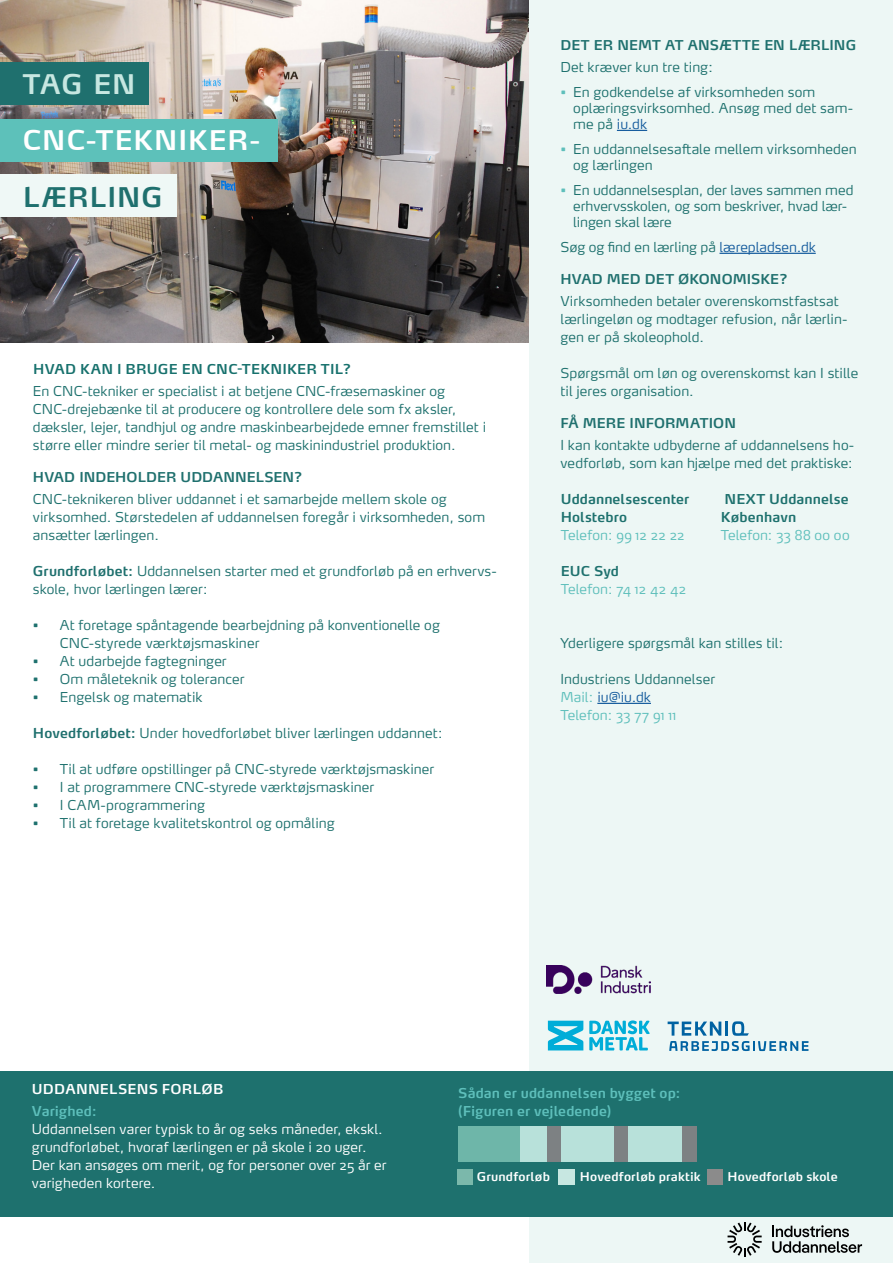
<style>
.page{position:relative;width:893px;height:1263px;background:#fff}
.page>*{position:absolute;margin:0;border:0;box-sizing:border-box;transform-origin:0 0}
.OVERSKRIFT{font:600 27px "Max";letter-spacing:.04em;color:#fff}
.OVERSKRIFT-2{font:600 27px "Max";letter-spacing:.04em;color:#1f706e}
.OVERSKRIFT-3{font:600 27px "Max";color:#c7e7e1}
.BRØDTEKST{font:300 13.5px/18px "Max OT";letter-spacing:.005em;color:#1e716e}
.Under_Mellemrubrik{font:300 13.5px/18px "Max OT";letter-spacing:.005em;color:#fff}
.MELLEMRUBRIK{font:600 13.5px "Max";letter-spacing:.005em;color:#1f706e}
.BRØDTEKST-2{font:300 13.5px "Max OT";letter-spacing:.01em;color:#5ebfbb}
.BRØDTEKST-3{font:600 13.5px/18px "Max OT";letter-spacing:.005em;color:#1e716e}
.Under_Mellemrubrik-2{font:600 13.5px "Max OT";letter-spacing:.005em;color:#5ebfbb}
.MELLEMRUBRIK-2{font:600 13.5px "Max OT";letter-spacing:.02em;color:#17716d}
.MELLEMRUBRIK-3{font:600 13.5px "Max OT";letter-spacing:.015em;color:#fff}
.t1{font:600 12px "Max OT";letter-spacing:.015em;color:#fff}
.s1{font-weight:600;color:#1f706e}
.s2{color:#5ebfbb}
.s3{color:#175d9e}
.s4{font-weight:600;color:#5ebfbb}
</style>
<div class="page">
<div style="left:529px;top:0;width:364px;height:1263px;background:#edf7f5"></div>
<div style="left:0;top:1071px;width:893px;height:146px;background:#1e716e"></div>
<img style="left:0;top:0;width:529px;height:342px">
<hr style="left:617px;top:130px;width:30px;height:1px;background:#175d9e">
<hr style="left:719px;top:253px;width:97px;height:1px;background:#175d9e">
<div style="left:0;top:63px;width:149px;height:42px;background:#1f706e"></div>
<div style="left:0;top:175px;width:176px;height:42px;background:#eff8f6"></div>
<div style="left:0;top:119px;width:277px;height:43px;background:#5dc1ba"></div>
<div style="left:558px;top:1169px;width:17px;height:15px;background:#c7e7e1"></div>
<div style="left:707px;top:1169px;width:16px;height:16px;background:#8b8b8b"></div>
<div style="left:457px;top:1170px;width:16px;height:15px;background:#7bb8ab"></div>
<hr style="left:597px;top:703px;width:54px;height:1px;background:#175d9e">
<div style="left:519px;top:1126px;width:28px;height:35px;background:#b8e1da"></div>
<div style="left:547px;top:1126px;width:14px;height:35px;background:#7d8183"></div>
<div style="left:561px;top:1126px;width:54px;height:35px;background:#b8e1da"></div>
<div style="left:615px;top:1126px;width:14px;height:35px;background:#7d8183"></div>
<div style="left:458px;top:1126px;width:61px;height:35px;background:#6eb6a9"></div>
<div style="left:629px;top:1126px;width:53px;height:35px;background:#b8e1da"></div>
<div style="left:682px;top:1126px;width:14px;height:35px;background:#7d8183"></div>
<svg style="left:589px;top:1020px;width:61px;height:30px"></svg>
<svg style="left:548px;top:1021px;width:35px;height:29px"></svg>
<svg style="left:668px;top:1021px;width:140px;height:30px"></svg>
<svg style="left:772px;top:1225px;width:90px;height:28px"></svg>
<svg style="left:727px;top:1222px;width:35px;height:34px"></svg>
<img style="left:547px;top:965px;width:104px;height:29px">
<p class="OVERSKRIFT-3" style="left:23px;top:68px;width:114px">TAG EN</p>
<p class="OVERSKRIFT" style="left:23px;top:123px;width:239px">CNC-TEKNIKER-</p>
<p class="OVERSKRIFT-2" style="left:23px;top:180px;width:141px">LÆRLING</p>
<p class="MELLEMRUBRIK-2" style="left:33px;top:360px;width:320px">HVAD KAN I BRUGE EN CNC-TEKNIKER TIL?</p>
<p class="BRØDTEKST" style="left:33px;top:382px;width:455px">En CNC-tekniker er specialist i at betjene CNC-fræsemaskiner og CNC-drejebænke til at producere og kontrollere dele som fx aksler, dæksler, lejer, tandhjul og andre maskinbearbejdede emner fremstillet i større eller mindre serier til metal- og maskinindustriel produktion.</p>
<p class="MELLEMRUBRIK" style="left:33px;top:468px;width:271px">HVAD INDEHOLDER UDDANNELSEN?</p>
<p class="BRØDTEKST" style="left:33px;top:490px;width:454px">CNC-teknikeren bliver uddannet i et samarbejde mellem skole og virksomhed. Størstedelen af uddannelsen foregår i virksomheden, som ansætter lærlingen.</p>
<p class="BRØDTEKST" style="left:33px;top:562px;width:465px"><span class="s1">Grundforløbet:</span> Uddannelsen starter med et grundforløb på en erhvervs&shy;skole, hvor lærlingen lærer:</p>
<p class="BRØDTEKST" style="left:60px;top:616px;width:381px;text-indent:-27px">• At foretage spåntagende bearbejdning på konventionelle og<br>CNC-styrede værktøjsmaskiner</p>
<p class="BRØDTEKST" style="left:33px;top:652px;width:195px">• At udarbejde fagtegninger</p>
<p class="BRØDTEKST" style="left:33px;top:670px;width:213px">• Om måleteknik og tolerancer</p>
<p class="BRØDTEKST" style="left:33px;top:688px;width:171px">• Engelsk og matematik</p>
<p class="BRØDTEKST" style="left:33px;top:724px;width:411px"><span class="s1">Hovedforløbet:</span> Under hovedforløbet bliver lærlingen uddannet:</p>
<p class="BRØDTEKST" style="left:33px;top:760px;width:403px">• Til at udføre opstillinger på CNC-styrede værktøjsmaskiner</p>
<p class="BRØDTEKST" style="left:33px;top:778px;width:343px">• I at programmere CNC-styrede værktøjsmaskiner</p>
<p class="BRØDTEKST" style="left:33px;top:796px;width:173px">• I CAM-programmering</p>
<p class="BRØDTEKST" style="left:33px;top:814px;width:303px">• Til at foretage kvalitetskontrol og opmåling</p>
<p class="MELLEMRUBRIK" style="left:560px;top:36px;width:297px">DET ER NEMT AT ANSÆTTE EN LÆRLING</p>
<p class="BRØDTEKST" style="left:560px;top:58px;width:154px">Det kræver kun tre ting:</p>
<p class="BRØDTEKST" style="left:573px;top:84px;width:281px;line-height:16.2px;text-indent:-13px"><span class="s2">•</span> En godkendelse af virksomheden som oplæringsvirksomhed. Ansøg med det sam&shy;me på <span class="s3">iu.dk</span></p>
<p class="BRØDTEKST" style="left:573px;top:141px;width:285px;line-height:16.2px;text-indent:-13px"><span class="s2">•</span> En uddannelsesaftale mellem virksomheden og lærlingen</p>
<p class="BRØDTEKST" style="left:573px;top:182px;width:282px;line-height:16.2px;text-indent:-13px"><span class="s2">•</span> En uddannelsesplan, der laves sammen med erhvervsskolen, og som beskriver, hvad lær&shy;lingen skal lære</p>
<p class="BRØDTEKST" style="left:560px;top:238px;width:257px">Søg og find en lærling på <span class="s3">lærepladsen.dk</span></p>
<p class="MELLEMRUBRIK" style="left:560px;top:270px;width:229px">HVAD MED DET ØKONOMISKE?</p>
<p class="BRØDTEKST" style="left:560px;top:292px;width:289px">Virksomheden betaler overenskomstfastsat lærlingeløn og modtager refusion, når lærlin&shy;gen er på skoleophold.</p>
<p class="BRØDTEKST" style="left:560px;top:364px;width:299px">Spørgsmål om løn og overenskomst kan I stille til jeres organisation.</p>
<p class="MELLEMRUBRIK" style="left:560px;top:414px;width:177px">FÅ MERE INFORMATION</p>
<p class="BRØDTEKST" style="left:560px;top:436px;width:295px">I kan kontakte udbyderne af uddannelsens ho&shy;vedforløb, som kan hjælpe med det praktiske:</p>
<p class="BRØDTEKST-3" style="left:561px;top:490px;width:130px">Uddannelsescenter<br>Holstebro</p>
<p class="BRØDTEKST-2" style="left:561px;top:527px;width:126px">Telefon: 99 12 22 22</p>
<p class="BRØDTEKST-3" style="left:561px;top:562px;width:60px">EUC Syd</p>
<p class="BRØDTEKST-2" style="left:561px;top:581px;width:127px">Telefon: 74 12 42 42</p>
<p class="BRØDTEKST-3" style="left:721px;top:490px;width:130px">NEXT Uddannelse<br>København</p>
<p class="BRØDTEKST-2" style="left:721px;top:527px;width:130px">Telefon: 33 88 00 00</p>
<p class="BRØDTEKST" style="left:560px;top:634px;width:225px">Yderligere spørgsmål kan stilles til:</p>
<p class="BRØDTEKST" style="left:560px;top:670px;width:156px">Industriens Uddannelser<br><span class="s2">Mail:</span> <span class="s3">iu@iu.dk</span></p>
<p class="BRØDTEKST-2" style="left:560px;top:707px;width:118px">Telefon: 33 77 91 11</p>
<p class="MELLEMRUBRIK-3" style="left:32px;top:1080px;width:193px">UDDANNELSENS FORLØB</p>
<p class="Under_Mellemrubrik" style="left:32px;top:1102px;width:352px"><span class="s4">Varighed:<br></span>Uddannelsen varer typisk to år og seks måneder, ekskl. grundforløbet, hvoraf lærlingen er på skole i 20 uger.</p>
<p class="Under_Mellemrubrik" style="left:32px;top:1156px;width:356px">Der kan ansøges om merit, og for personer over 25 år er varigheden kortere.</p>
<p class="Under_Mellemrubrik-2" style="left:458px;top:1085px;width:224px">Sådan er uddannelsen bygget op:</p>
<p class="Under_Mellemrubrik-2" style="left:458px;top:1103px;width:155px">(Figuren er vejledende)</p>
<p class="t1" style="left:477px;top:1169px;width:75px">Grundforløb</p>
<p class="t1" style="left:580px;top:1169px;width:122px">Hovedforløb praktik</p>
<p class="t1" style="left:727px;top:1169px;width:112px">Hovedforløb skole</p>
</div>
